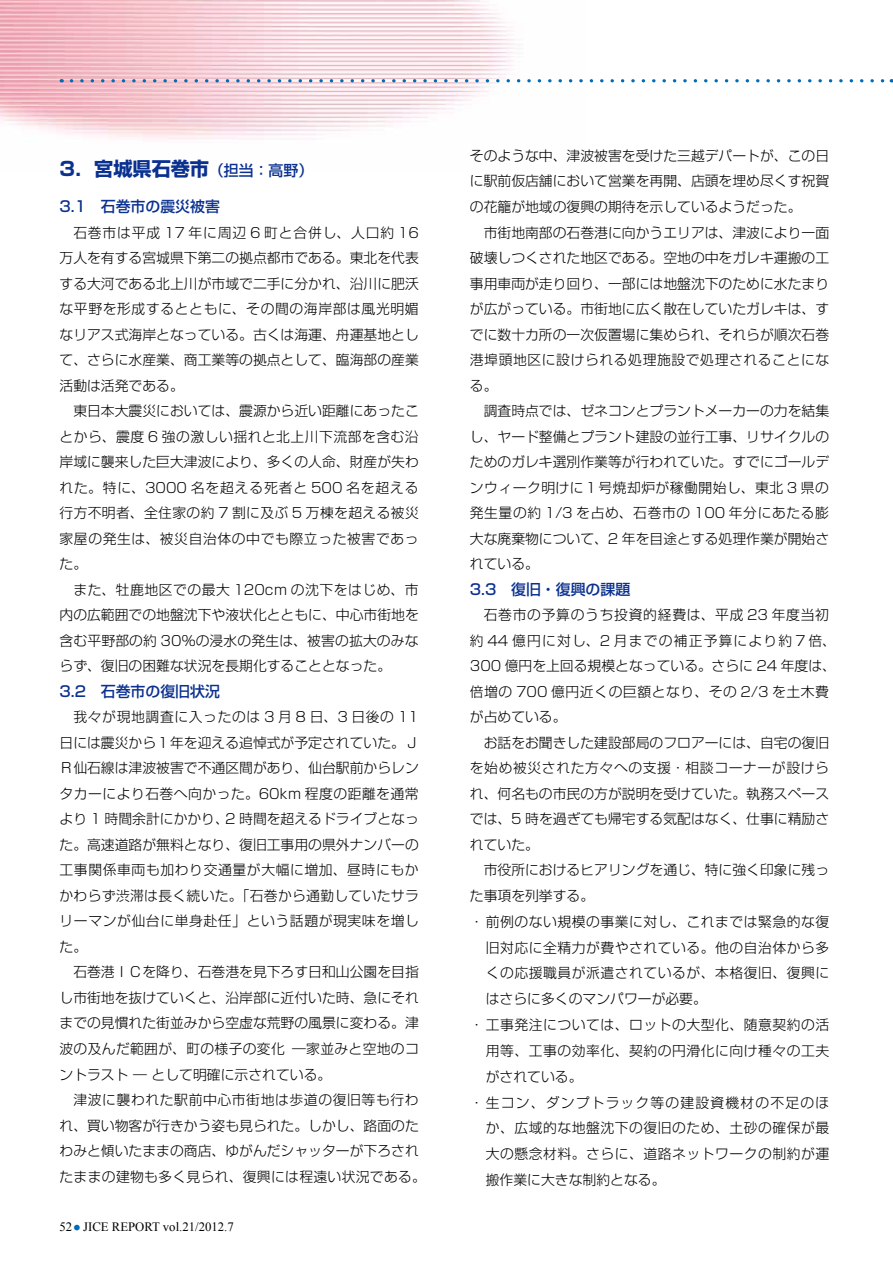
<style>
.page{position:relative;width:893px;height:1263px;background:#fff}
.page>*{position:absolute;margin:0;border:0;box-sizing:border-box;transform-origin:0 0}
.t1{font:700 19.2px "Shin Go Pro";color:#0b3190}
.t2{font:500 14.85px "Shin Go Pro";color:#0b3190}
.t3{font:300 13.8px/25.5px "Shin Go Pro";letter-spacing:.02em;color:#000;text-align:justify}
.t4{font:300 13.8px/25.5px "Shin Go Pro";letter-spacing:.04em;color:#000}
.t5{font:300 13.8px "Shin Go Pro";color:#000}
.t6{font:300 13.8px "Shin Go Pro";letter-spacing:.085em;color:#000}
.t7{font:12.75px "Times New Roman";color:#000}
.s1{font-weight:500;font-size:14.85px}
.s2{font-family:"Shin Go Pro";font-weight:300;font-size:6.45px;color:#006cb8}
</style>
<div class="page">
<img style="left:0;top:0;width:582px;height:140px">
<svg style="left:71px;top:79px;width:822px;height:3px"></svg>
<h1 class="t1" style="left:60px;top:153px;width:255px">3．宮城県石巻市<span class="s1">（担当：高野）</span></h1>
<p class="t2" style="left:60px;top:195px;width:162px">3.1　石巻市の震災被害</p>
<p class="t3" style="left:60px;top:218px;width:361px;text-indent:14px">石巻市は平成 17 年に周辺 6 町と合併し、人口約 16万人を有する宮城県下第二の拠点都市である。東北を代表する大河である北上川が市域で二手に分かれ、沿川に肥沃な平野を形成するとともに、その間の海岸部は風光明媚なリアス式海岸となっている。古くは海運、舟運基地として、さらに水産業、商工業等の拠点として、臨海部の産業活動は活発である。　　　</p>
<p class="t3" style="left:60px;top:396px;width:361px;text-indent:14px">東日本大震災においては、震源から近い距離にあったことから、震度 6 強の激しい揺れと北上川下流部を含む沿岸域に襲来した巨大津波により、多くの人命、財産が失われた。特に、3000 名を超える死者と 500 名を超える行方不明者、全住家の約 7 割に及ぶ 5 万棟を超える被災家屋の発生は、被災自治体の中でも際立った被害であった。</p>
<p class="t3" style="left:60px;top:575px;width:361px;text-indent:14px">また、牡鹿地区での最大 120cm の沈下をはじめ、市内の広範囲での地盤沈下や液状化とともに、中心市街地を含む平野部の約 30％の浸水の発生は、被害の拡大のみならず、復旧の困難な状況を長期化することとなった。</p>
<p class="t2" style="left:60px;top:679px;width:162px">3.2　石巻市の復旧状況</p>
<p class="t3" style="left:60px;top:703px;width:361px;text-indent:14px">我々が現地調査に入ったのは 3 月 8 日、3 日後の 11日には震災から１年を迎える追悼式が予定されていた。ＪＲ仙石線は津波被害で不通区間があり、仙台駅前からレンタカーにより石巻へ向かった。60km 程度の距離を通常より 1 時間余計にかかり、2 時間を超えるドライブとなった。高速道路が無料となり、復旧工事用の県外ナンバーの工事関係車両も加わり交通量が大幅に増加、昼時にもかかわらず渋滞は長く続いた。「石巻から通勤していたサラリーマンが仙台に単身赴任」という話題が現実味を増した。</p>
<p class="t3" style="left:60px;top:958px;width:361px;text-indent:14px">石巻港ＩＣを降り、石巻港を見下ろす日和山公園を目指し市街地を抜けていくと、沿岸部に近付いた時、急にそれまでの見慣れた街並みから空虚な荒野の風景に変わる。津波の及んだ範囲が、町の様子の変化 ―家並みと空地のコントラスト ― として明確に示されている。</p>
<p class="t3" style="left:60px;top:1085px;width:368px;text-align:center">津波に襲われた駅前中心市街地は歩道の復旧等も行わ<br>れ、買い物客が行きかう姿も見られた。しかし、路面のたわみと傾いたままの商店、ゆがんだシャッターが下ろされたままの建物も多く見られ、復興には程遠い状況である。</p>
<p class="t7" style="left:60px;top:1218px;width:176px">52 <span class="s2">●</span> JICE REPORT vol.21/2012.7</p>
<p class="t3" style="left:470px;top:141px;width:361px">そのような中、津波被害を受けた三越デパートが、この日に駅前仮店舗において営業を再開、店頭を埋め尽くす祝賀の花籠が地域の復興の期待を示しているようだった。</p>
<p class="t3" style="left:470px;top:218px;width:361px;text-indent:14px">市街地南部の石巻港に向かうエリアは、津波により一面破壊しつくされた地区である。空地の中をガレキ運搬の工事用車両が走り回り、一部には地盤沈下のために水たまりが広がっている。市街地に広く散在していたガレキは、すでに数十カ所の一次仮置場に集められ、それらが順次石巻港埠頭地区に設けられる処理施設で処理されることになる。</p>
<p class="t3" style="left:470px;top:396px;width:361px;text-indent:14px">調査時点では、ゼネコンとプラントメーカーの力を結集し、ヤード整備とプラント建設の並行工事、リサイクルのためのガレキ選別作業等が行われていた。すでにゴールデンウィーク明けに１号焼却炉が稼働開始し、東北 3 県の発生量の約 1/3 を占め、石巻市の 100 年分にあたる膨大な廃棄物について、2 年を目途とする処理作業が開始されている。</p>
<p class="t2" style="left:470px;top:577px;width:162px">3.3　復旧・復興の課題</p>
<p class="t4" style="left:470px;top:601px;width:368px;text-indent:14px">石巻市の予算のうち投資的経費は、平成 23 年度当初約 44 億円に対し、2 月までの補正予算により約７倍、<br>300 億円を上回る規模となっている。さらに 24 年度は、倍増の 700 億円近くの巨額となり、その 2/3 を土木費が占めている。</p>
<p class="t3" style="left:470px;top:728px;width:361px;text-indent:14px">お話をお聞きした建設部局のフロアーには、自宅の復旧を始め被災された方々への支援・相談コーナーが設けられ、何名もの市民の方が説明を受けていた。執務スペースでは、5 時を過ぎても帰宅する気配はなく、仕事に精励されていた。</p>
<p class="t5" style="left:484px;top:859px;width:347px">市役所におけるヒアリングを通じ、特に強く印象に残っ</p>
<p class="t5" style="left:470px;top:884px;width:126px">た事項を列挙する。</p>
<p class="t3" style="left:470px;top:907px;width:361px">・前例のない規模の事業に対し、これまでは緊急的な復</p>
<p class="t3" style="left:486px;top:933px;width:345px">旧対応に全精力が費やされている。他の自治体から多</p>
<p class="t3" style="left:486px;top:959px;width:345px">くの応援職員が派遣されているが、本格復旧、復興に</p>
<p class="t5" style="left:486px;top:988px;width:223px">はさらに多くのマンパワーが必要。</p>
<p class="t3" style="left:470px;top:1010px;width:361px">・工事発注については、ロットの大型化、随意契約の活</p>
<p class="t3" style="left:486px;top:1036px;width:345px">用等、工事の効率化、契約の円滑化に向け種々の工夫</p>
<p class="t3" style="left:486px;top:1062px;width:98px">がされている。</p>
<p class="t6" style="left:470px;top:1091px;width:361px">・生コン、ダンプトラック等の建設資機材の不足のほ</p>
<p class="t3" style="left:486px;top:1114px;width:345px">か、広域的な地盤沈下の復旧のため、土砂の確保が最</p>
<p class="t3" style="left:486px;top:1139px;width:345px">大の懸念材料。さらに、道路ネットワークの制約が運</p>
<p class="t5" style="left:486px;top:1168px;width:181px">搬作業に大きな制約となる。</p>
</div>
